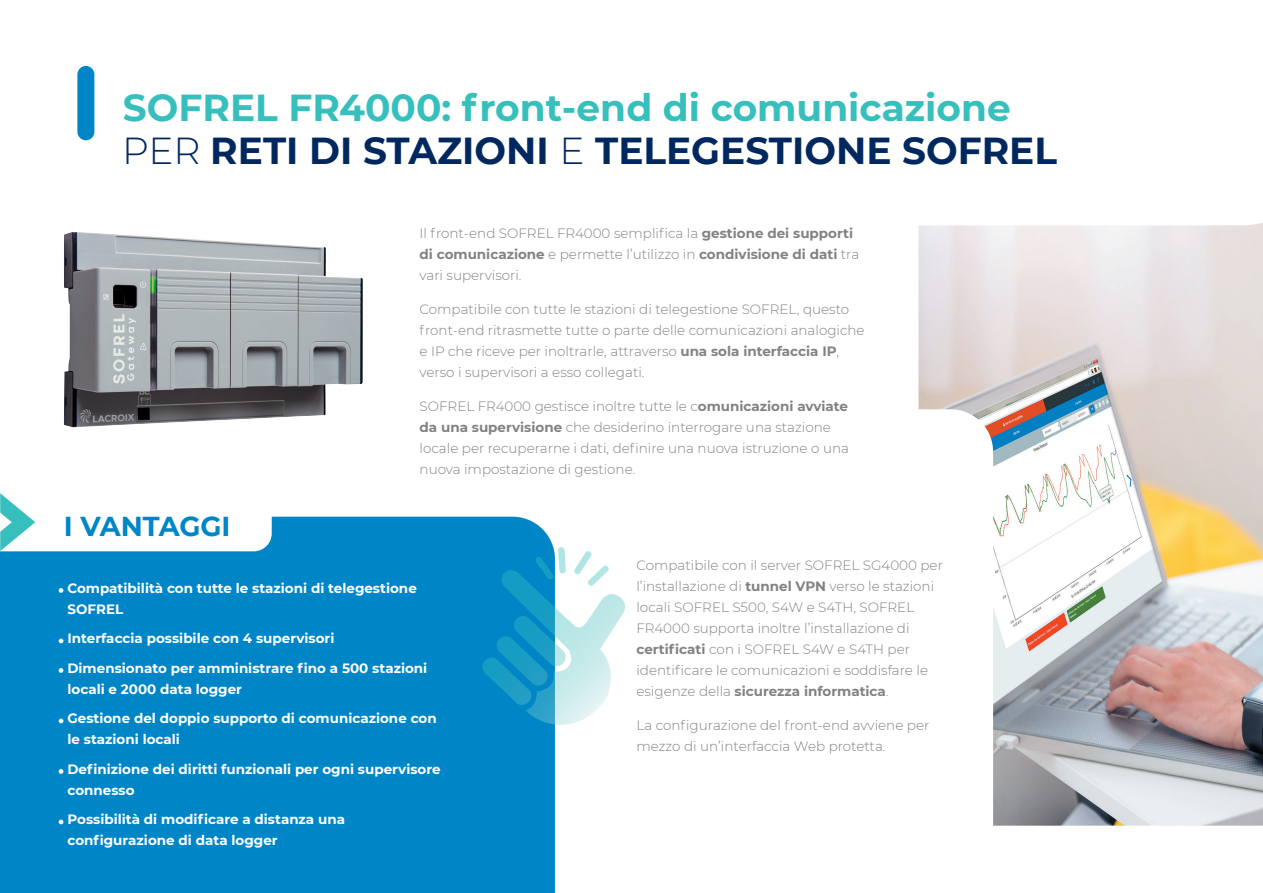
<style>
.page{position:relative;width:1263px;height:893px;background:#fff}
.page>*{position:absolute;margin:0;border:0;box-sizing:border-box;transform-origin:0 0}
.t1{font:700 37.5px "Montserrat";color:#36bfbd}
.t2{font:700 37.5px "Montserrat";color:#00285f}
.t3{font:700 27.3px "Montserrat";color:#0086c7}
.t4{font:300 13.5px/21px "Montserrat";color:#808285}
.t5{font:700 13.5px/29.5px "Montserrat";color:#fff}
.s1{font-weight:300}
.s2{font-weight:700}
</style>
<div class="page">
<img style="left:918px;top:225px;width:345px;height:601px">
<svg style="left:918px;top:409px;width:75px;height:417px"></svg>
<div style="left:0;top:517px;width:555px;height:376px;background:#0086c7"></div>
<img style="left:64px;top:232px;width:299px;height:196px">
<svg style="left:481px;top:547px;width:144px;height:179px"></svg>
<div style="left:77px;top:66px;width:17px;height:74px;background:#0086c7;border-radius:9px"></div>
<svg style="left:58px;top:588px;width:6px;height:5px"></svg>
<svg style="left:58px;top:639px;width:6px;height:4px"></svg>
<svg style="left:58px;top:668px;width:6px;height:5px"></svg>
<svg style="left:58px;top:719px;width:6px;height:4px"></svg>
<svg style="left:58px;top:769px;width:6px;height:5px"></svg>
<svg style="left:58px;top:820px;width:6px;height:4px"></svg>
<svg style="left:0;top:493px;width:272px;height:58px"></svg>
<h1 class="t1" style="left:123px;top:81px;width:889px">SOFREL FR4000: front-end di comunicazione</h1>
<h1 class="t2" style="left:122px;top:124px;width:936px"><span class="s1">PER</span> RETI DI STAZIONI <span class="s1">E</span> TELEGESTIONE SOFREL</h1>
<h2 class="t3" style="left:64px;top:506px;width:168px">I VANTAGGI</h2>
<p class="t4" style="left:420px;top:223px;width:441px">Il front-end SOFREL FR4000 semplifica la <span class="s2">gestione dei supporti di comunicazione</span> e permette l’utilizzo in <span class="s2">condivisione di dati</span> tra vari supervisori.</p>
<p class="t4" style="left:420px;top:298px;width:447px">Compatibile con tutte le stazioni di telegestione SOFREL, questo front-end ritrasmette tutte o parte delle comunicazioni analogiche e IP che riceve per inoltrarle, attraverso <span class="s2">una sola interfaccia IP</span>, verso i supervisori a esso collegati.</p>
<p class="t4" style="left:420px;top:395px;width:431px">SOFREL FR4000 gestisce inoltre tutte le c<span class="s2">omunicazioni avviate da una supervisione</span> che desiderino interrogare una stazione locale per recuperarne i dati, definire una nuova istruzione o una nuova impostazione di gestione.</p>
<p class="t5" style="left:67px;top:577px;width:351px;line-height:21px">Compatibilità con tutte le stazioni di telegestione<br>SOFREL</p>
<p class="t5" style="left:67px;top:623px;width:361px">Interfaccia possibile con 4 supervisori<br>Dimensionato per amministrare fino a 500 stazioni</p>
<p class="t5" style="left:67px;top:673px;width:371px">locali e 2000 data logger<br>Gestione del doppio supporto di comunicazione con</p>
<p class="t5" style="left:67px;top:724px;width:375px">le stazioni locali<br>Definizione dei diritti funzionali per ogni supervisore</p>
<p class="t5" style="left:67px;top:774px;width:279px">connesso<br>Possibilità di modificare a distanza una</p>
<p class="t5" style="left:67px;top:825px;width:212px">configurazione di data logger</p>
<p class="t4" style="left:636px;top:554px;width:308px">Compatibile con il server SOFREL SG4000 per l’installazione di <span class="s2">tunnel VPN</span> verso le stazioni locali SOFREL S500, S4W e S4TH, SOFREL FR4000 supporta inoltre l’installazione di <span class="s2">certificati</span> con i SOFREL S4W e S4TH per identificare le comunicazioni e soddisfare le esigenze della <span class="s2">sicurezza informatica</span>.</p>
<p class="t4" style="left:636px;top:714px;width:294px">La configurazione del front-end avviene per mezzo di un’interfaccia Web protetta.</p>
</div>
